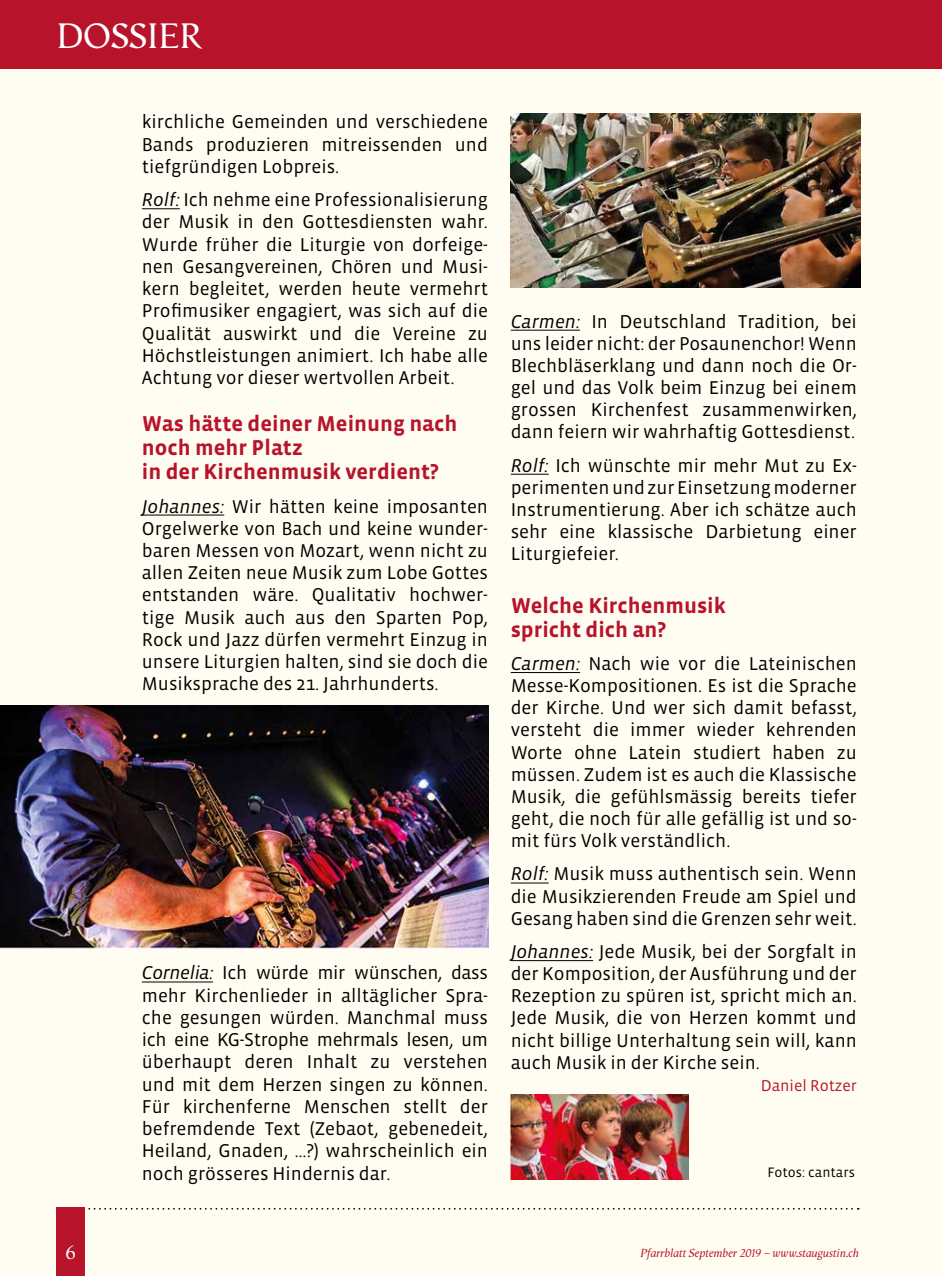
<style>
.page{position:relative;width:942px;height:1276px;background:#fff}
.page>*{position:absolute;margin:0;border:0;box-sizing:border-box;transform-origin:0 0}
.t1{font:36px "Vega";color:#fff}
.t2{font:700 22px/24.2px "Vista Sans";color:#b7142c}
.t3{font:20px "Vega";color:#fff}
.t4{font:19px/22.2px "Vista Sans";color:#000;text-align:justify}
.t5{font:16px "Vista Sans";color:#b7142c}
.t6{font:14px "Vista Sans";color:#000}
.t7{font:italic 12px "Vega";color:#b7142c}
.s1{font-style:italic}
</style>
<div class="page">
<div style="left:0;top:0;width:941px;height:1276px;background:#fffdf1"></div>
<hr style="left:142px;top:208px;width:38px;height:1px;background:#000">
<hr style="left:142px;top:515px;width:82px;height:1px;background:#000">
<hr style="left:142px;top:981px;width:71px;height:1px;background:#000">
<hr style="left:510px;top:330px;width:70px;height:1px;background:#000">
<hr style="left:510px;top:474px;width:38px;height:1px;background:#000">
<hr style="left:510px;top:672px;width:70px;height:1px;background:#000">
<hr style="left:510px;top:882px;width:38px;height:1px;background:#000">
<hr style="left:510px;top:960px;width:83px;height:1px;background:#000">
<svg style="left:88px;top:1208px;width:770px;height:1px"></svg>
<div style="left:57px;top:1208px;width:28px;height:68px;background:#b7142c"></div>
<div style="left:0;top:0;width:941px;height:68px;background:#b7142c"></div>
<img style="left:0;top:706px;width:488px;height:243px">
<img style="left:510px;top:113px;width:349px;height:175px">
<img style="left:510px;top:1094px;width:178px;height:85px">
<h1 class="t1" style="left:57px;top:15px;width:147px">DOSSIER</h1>
<p class="t3" style="left:64px;top:1240px;width:15px">#</p>
<p class="t3" style="left:66px;top:1240px;width:12px">6</p>
<p class="t4" style="left:142px;top:111px;width:347px">kirchliche Gemeinden und verschiedene Bands produzieren mitreissenden und tiefgründigen Lobpreis.</p>
<p class="t4" style="left:142px;top:189px;width:347px"><span class="s1">Rolf:</span> Ich nehme eine Professionalisierung der Musik in den Gottesdiensten wahr.<br>Wurde früher die Liturgie von dorfeige&shy;nen Gesangvereinen, Chören und Musi&shy;kern begleitet, werden heute vermehrt Profimusiker engagiert, was sich auf die Qualität auswirkt und die Vereine zu Höchstleistungen animiert. Ich habe alle Achtung vor dieser wertvollen Arbeit.</p>
<p class="t2" style="left:142px;top:411px;width:317px">Was hätte deiner Meinung nach noch mehr Platz<br>in der Kirchenmusik verdient?</p>
<p class="t4" style="left:142px;top:495px;width:347px"><span class="s1">Johannes:</span> Wir hätten keine imposanten Orgelwerke von Bach und keine wunder&shy;baren Messen von Mozart, wenn nicht zu allen Zeiten neue Musik zum Lobe Gottes entstanden wäre. Qualitativ hochwer&shy;tige Musik auch aus den Sparten Pop, Rock und Jazz dürfen vermehrt Einzug in unsere Liturgien halten, sind sie doch die Musiksprache des 21. Jahrhunderts.</p>
<p class="t4" style="left:142px;top:962px;width:347px"><span class="s1">Cornelia:</span> Ich würde mir wünschen, dass mehr Kirchenlieder in alltäglicher Spra&shy;che gesungen würden. Manchmal muss ich eine KG-Strophe mehrmals lesen, um überhaupt deren Inhalt zu verstehen und mit dem Herzen singen zu können.<br>Für kirchenferne Menschen stellt der befremdende Text (Zebaot, gebenedeit, Heiland, Gnaden, …?) wahrscheinlich ein noch grösseres Hindernis dar.</p>
<p class="t4" style="left:510px;top:310px;width:347px"><span class="s1">Carmen:</span> In Deutschland Tradition, bei uns leider nicht: der Posaunenchor! Wenn Blechbläserklang und dann noch die Or&shy;gel und das Volk beim Einzug bei einem grossen Kirchenfest zusammenwirken, dann feiern wir wahrhaftig Gottesdienst.</p>
<p class="t4" style="left:510px;top:454px;width:347px"><span class="s1">Rolf:</span> Ich wünschte mir mehr Mut zu Ex&shy;perimenten und zur Einsetzung moderner Instrumentierung. Aber ich schätze auch sehr eine klassische Darbietung einer Liturgiefeier.</p>
<p class="t2" style="left:510px;top:593px;width:216px">Welche Kirchenmusik spricht dich an?</p>
<p class="t4" style="left:510px;top:653px;width:347px"><span class="s1">Carmen:</span> Nach wie vor die Lateinischen Messe-Kompositionen. Es ist die Sprache der Kirche. Und wer sich damit befasst, versteht die immer wieder kehrenden Worte ohne Latein studiert haben zu müssen. Zudem ist es auch die Klassische Musik, die gefühlsmässig bereits tiefer geht, die noch für alle gefällig ist und so&shy;mit fürs Volk verständlich.</p>
<p class="t4" style="left:510px;top:863px;width:347px"><span class="s1">Rolf:</span> Musik muss authentisch sein. Wenn die Musikzierenden Freude am Spiel und Gesang haben sind die Grenzen sehr weit.</p>
<p class="t4" style="left:510px;top:941px;width:347px"><span class="s1">Johannes:</span> Jede Musik, bei der Sorgfalt in der Komposition, der Ausführung und der Rezeption zu spüren ist, spricht mich an.<br>Jede Musik, die von Herzen kommt und nicht billige Unterhaltung sein will, kann auch Musik in der Kirche sein.</p>
<p class="t5" style="left:760px;top:1077px;width:97px">Daniel Rotzer</p>
<p class="t6" style="left:767px;top:1165px;width:89px">Fotos: cantars</p>
<p class="t7" style="left:640px;top:1245px;width:219px">Pfarrblatt September 2019 – www.staugustin.ch</p>
</div>
